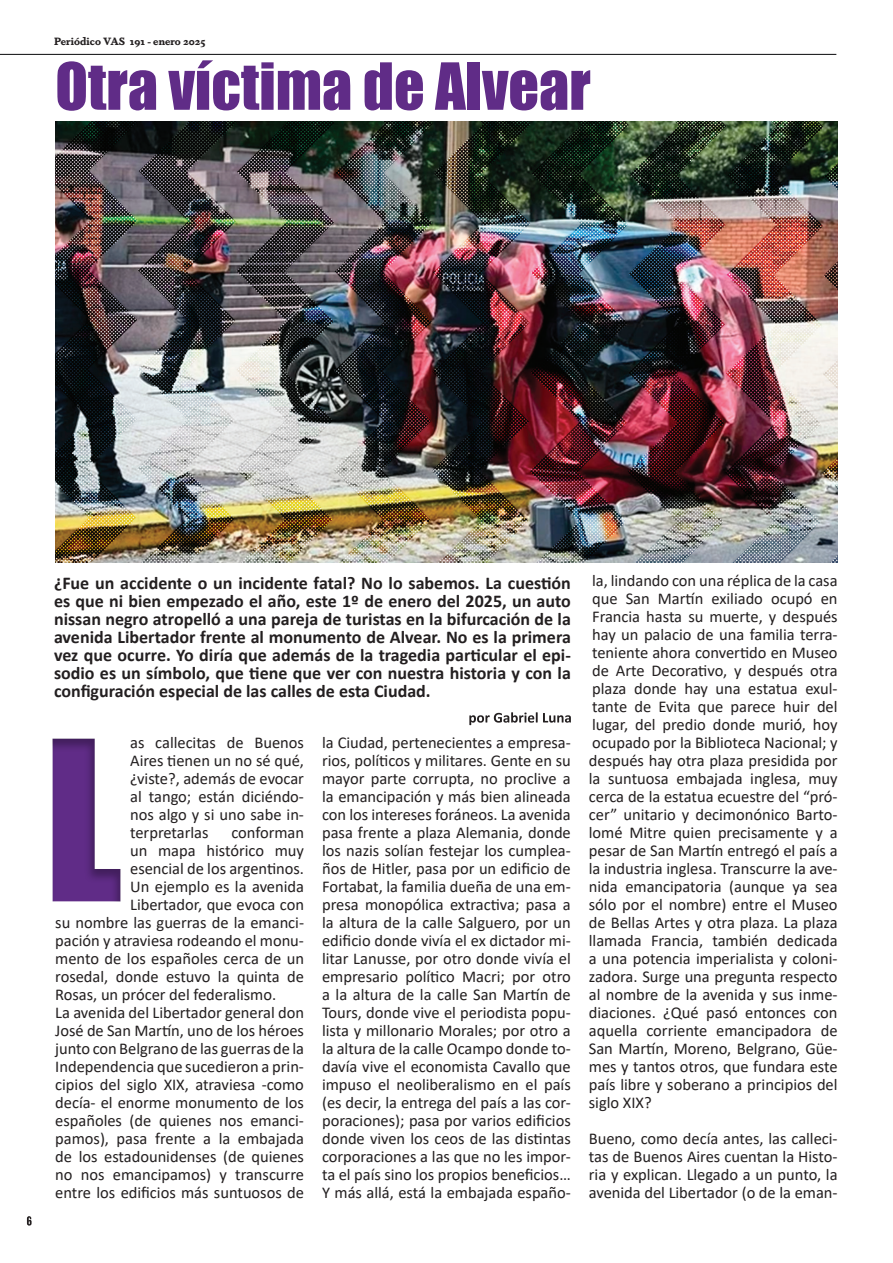
<style>
.page{position:relative;width:893px;height:1263px;background:#fff}
.page>*{position:absolute;margin:0;border:0;box-sizing:border-box;transform-origin:0 0}
.t1{font:206.25px "Impact";color:#602c87}
.t2{font:60px "Impact";color:#602c87}
.t3{font:700 18px/18px "Calibri";color:#231f20;text-align:justify}
.t4{font:16.5px/18px "Calibri";color:#231f20;text-align:justify}
.t5{font:700 10.5px "Dapifer";color:#231f20}
</style>
<div class="page">
<hr style="left:0;top:54px;width:836px;height:1px;background:#09080b">
<svg style="left:27px;top:1216px;width:5px;height:9px"></svg>
<svg style="left:469px;top:712px;width:102px;height:13px"></svg>
<img style="left:55px;top:121px;width:783px;height:442px">
<p class="t5" style="left:54px;top:34px;width:153px">Periódico VAS 191 - enero 2025</p>
<h2 class="t2" style="left:55px;top:40px;width:537px">Otra víctima de Alvear</h2>
<p class="t3" style="left:54px;top:574px;width:518px">¿Fue un accidente o un incidente fatal? No lo sabemos. La cuestión es que ni bien empezado el año, este 1º de enero del 2025, un auto nissan negro atropelló a una pareja de turistas en la bifurcación de la avenida Libertador frente al monumento de Alvear. No es la primera vez que ocurre. Yo diría que además de la tragedia particular el epi&shy;sodio es un símbolo, que tiene que ver con nuestra historia y con la configuración especial de las calles de esta Ciudad.</p>
<h1 class="t1" style="left:44px;top:661px;width:80px">L</h1>
<p class="t4" style="left:322px;top:733px;width:250px">la Ciudad, pertenecientes a empresa&shy;rios, políticos y militares. Gente en su mayor parte corrupta, no proclive a la emancipación y más bien alineada con los intereses foráneos. La avenida pasa frente a plaza Alemania, donde los nazis solían festejar los cumplea&shy;ños de Hitler, pasa por un edificio de Fortabat, la familia dueña de una em&shy;presa monopólica extractiva; pasa a la altura de la calle Salguero, por un edificio donde vivía el ex dictador mi&shy;litar Lanusse, por otro donde vivía el empresario político Macri; por otro a la altura de la calle San Martín de Tours, donde vive el periodista popu&shy;lista y millonario Morales; por otro a la altura de la calle Ocampo donde to&shy;davía vive el economista Cavallo que impuso el neoliberalismo en el país (es decir, la entrega del país a las cor&shy;poraciones); pasa por varios edificios donde viven los ceos de las distintas corporaciones a las que no les impor&shy;ta el país sino los propios beneficios… Y más allá, está la embajada españo-</p>
<p class="t4" style="left:130px;top:733px;width:175px">as callecitas de Buenos Aires tienen un no sé qué, ¿viste?, además de evocar al tango; están diciéndo&shy;nos algo y si uno sabe in&shy;terpretarlas</p>
<p class="t4" style="left:231px;top:823px;width:74px">conforman</p>
<p class="t4" style="left:130px;top:841px;width:175px">un mapa histórico muy</p>
<p class="t4" style="left:130px;top:859px;width:175px">esencial de los argentinos.</p>
<p class="t4" style="left:130px;top:877px;width:175px">Un ejemplo es la avenida</p>
<p class="t4" style="left:130px;top:895px;width:175px">Libertador, que evoca con</p>
<p class="t4" style="left:55px;top:913px;width:250px">su nombre las guerras de la emanci-</p>
<p class="t4" style="left:55px;top:931px;width:250px">pación y atraviesa rodeando el monu-</p>
<p class="t4" style="left:55px;top:949px;width:250px">mento de los españoles cerca de un</p>
<p class="t4" style="left:55px;top:967px;width:250px">rosedal, donde estuvo la quinta de</p>
<p class="t4" style="left:55px;top:985px;width:222px">Rosas, un prócer del federalismo.</p>
<p class="t4" style="left:55px;top:1003px;width:250px">La avenida del Libertador general don</p>
<p class="t4" style="left:55px;top:1021px;width:250px">José de San Martín, uno de los héroes</p>
<p class="t4" style="left:55px;top:1039px;width:250px">junto con Belgrano de las guerras de la</p>
<p class="t4" style="left:55px;top:1057px;width:250px">Independencia que sucedieron a prin-</p>
<p class="t4" style="left:55px;top:1075px;width:250px">cipios del siglo XIX, atraviesa -como</p>
<p class="t4" style="left:55px;top:1093px;width:250px">decía- el enorme monumento de los</p>
<p class="t4" style="left:55px;top:1111px;width:250px">españoles (de quienes nos emanci-</p>
<p class="t4" style="left:55px;top:1129px;width:250px">pamos), pasa frente a la embajada</p>
<p class="t4" style="left:55px;top:1147px;width:250px">de los estadounidenses (de quienes</p>
<p class="t4" style="left:55px;top:1165px;width:250px">no nos emancipamos) y transcurre</p>
<p class="t4" style="left:55px;top:1183px;width:250px">entre los edificios más suntuosos de</p>
<p class="t4" style="left:589px;top:571px;width:250px">la, lindando con una réplica de la casa que San Martín exiliado ocupó en Francia hasta su muerte, y después hay un palacio de una familia terra&shy;teniente ahora convertido en Museo de Arte Decorativo, y después otra plaza donde hay una estatua exul&shy;tante de Evita que parece huir del lugar, del predio donde murió, hoy ocupado por la Biblioteca Nacional; y después hay otra plaza presidida por la suntuosa embajada inglesa, muy cerca de la estatua ecuestre del “pró&shy;cer” unitario y decimonónico Barto&shy;lomé Mitre quien precisamente y a pesar de San Martín entregó el país a la industria inglesa. Transcurre la ave&shy;nida emancipatoria (aunque ya sea sólo por el nombre) entre el Museo de Bellas Artes y otra plaza. La plaza llamada Francia, también dedicada a una potencia imperialista y coloni&shy;zadora. Surge una pregunta respecto al nombre de la avenida y sus inme&shy;diaciones. ¿Qué pasó entonces con aquella corriente emancipadora de San Martín, Moreno, Belgrano, Güe&shy;mes y tantos otros, que fundara este país libre y soberano a principios del siglo XIX?</p>
<p class="t4" style="left:589px;top:1129px;width:250px">Bueno, como decía antes, las calleci&shy;tas de Buenos Aires cuentan la Histo&shy;ria y explican. Llegado a un punto, la avenida del Libertador (o de la eman-</p>
</div>
